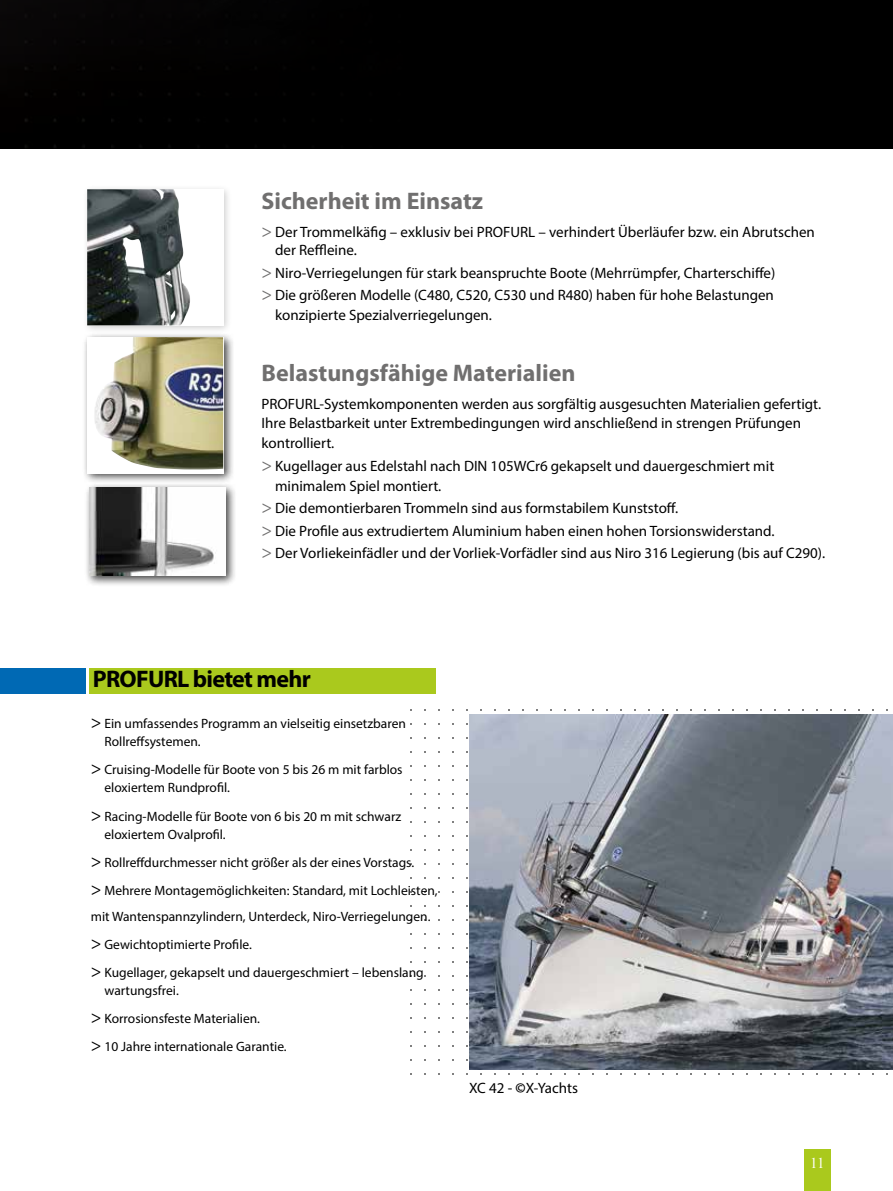
<style>
.page{position:relative;width:893px;height:1191px;background:#fff}
.page>*{position:absolute;margin:0;border:0;box-sizing:border-box;transform-origin:0 0}
.t1{font:700 24px "Myriad Pro";color:#706f6f}
.t2{font:700 24px "Myriad Pro";letter-spacing:-.03em;color:#000}
.t3{font:15px/22.5px "Myriad Pro";color:#000}
.t4{font:15px "Times New Roman";color:#fff}
.t5{font:13.5px/28px "Myriad Pro";color:#000}
.s1{font-size:18px;color:#706f6f}
.s2{font-size:18px}
.s3{font-weight:700}
</style>
<div class="page">
<div style="left:0;top:0;width:893px;height:149px;background:#000"></div>
<div style="left:804px;top:1149px;width:27px;height:42px;background:#aac91d"></div>
<div style="left:82px;top:184px;width:151px;height:151px;background:#000;opacity:.2"></div>
<div style="left:87px;top:189px;width:136px;height:136px;background:#fff"></div>
<img style="left:87px;top:189px;width:103px;height:136px">
<div style="left:82px;top:332px;width:152px;height:152px;background:#000;opacity:.75"></div>
<div style="left:87px;top:337px;width:136px;height:136px;background:#fff"></div>
<img style="left:94px;top:337px;width:129px;height:133px">
<div style="left:84px;top:482px;width:152px;height:105px;background:#000;opacity:.75"></div>
<img style="left:89px;top:487px;width:136px;height:88px">
<div style="left:0;top:668px;width:85px;height:25px;background:#0069b4"></div>
<div style="left:89px;top:668px;width:347px;height:25px;background:#aac91d"></div>
<img style="left:469px;top:715px;width:424px;height:354px">
<h1 class="t1" style="left:261px;top:186px;width:223px">Sicherheit im Einsatz</h1>
<p class="t3" style="left:275px;top:223px;width:541px;line-height:18px;text-indent:-14px"><span class="s1">&gt;</span> Der Trommelkäfig – exklusiv bei PROFURL – verhindert Überläufer bzw. ein Abrutschen der Reffleine.</p>
<p class="t3" style="left:261px;top:261px;width:515px"><span class="s1">&gt;</span> Niro-Verriegelungen für stark beanspruchte Boote (Mehrrümpfer, Charterschiffe) <span class="s1">&gt;</span> Die größeren Modelle (C480, C520, C530 und R480) haben für hohe Belastungen</p>
<p class="t3" style="left:275px;top:303px;width:218px">konzipierte Spezialverriegelungen.</p>
<h1 class="t1" style="left:261px;top:357px;width:315px">Belastungsfähige Materialien</h1>
<p class="t3" style="left:261px;top:393px;width:561px;line-height:19.5px">PROFURL-Systemkomponenten werden aus sorgfältig ausgesuchten Materialien gefertigt.<br>Ihre Belastbarkeit unter Extrembedingungen wird anschließend in strengen Prüfungen kontrolliert.</p>
<p class="t3" style="left:275px;top:456px;width:501px;line-height:19.5px;text-indent:-14px"><span class="s1">&gt;</span> Kugellager aus Edelstahl nach DIN 105WCr6 gekapselt und dauergeschmiert mit minimalem Spiel montiert.</p>
<p class="t3" style="left:261px;top:497px;width:565px"><span class="s1">&gt;</span> Die demontierbaren Trommeln sind aus formstabilem Kunststoff.<br><span class="s1">&gt;</span> Die Profile aus extrudiertem Aluminium haben einen hohen Torsionswiderstand.<br><span class="s1">&gt;</span> Der Vorliekeinfädler und der Vorliek-Vorfädler sind aus Niro 316 Legierung (bis auf C290).</p>
<h1 class="t2" style="left:93px;top:663px;width:219px">PROFURL bietet mehr</h1>
<p class="t5" style="left:104px;top:714px;width:303px;line-height:18px;text-indent:-14px"><span class="s2">&gt;</span> Ein umfassendes Programm an vielseitig einsetzbaren<br>Rollreffsystemen.</p>
<p class="t5" style="left:104px;top:760px;width:300px;line-height:18px;text-indent:-14px"><span class="s2">&gt;</span> Cruising-Modelle für Boote von 5 bis 26 m mit farblos eloxiertem Rundprofil.</p>
<p class="t5" style="left:104px;top:806px;width:298px;line-height:18px;text-indent:-14px"><span class="s2">&gt;</span> Racing-Modelle für Boote von 6 bis 20 m mit schwarz eloxiertem Ovalprofil.</p>
<p class="t5" style="left:91px;top:847px;width:348px"><span class="s2">&gt;</span> Rollreffdurchmesser nicht größer als der eines Vorstags.<br><span class="s2">&gt;</span> Mehrere Montagemöglichkeiten: Standard, mit Lochleisten,</p>
<p class="t5" style="left:91px;top:902px;width:341px">mit Wantenspannzylindern, Unterdeck, Niro-Verriegelungen. <span class="s2">&gt;</span> Gewichtoptimierte Profile.<br><span class="s2">&gt;</span> Kugellager, gekapselt und dauergeschmiert – lebenslang</p>
<p class="t5" style="left:91px;top:976px;width:197px;text-indent:14px">wartungsfrei.<br><span class="s2">&gt;</span> Korrosionsfeste Materialien.<br><span class="s2">&gt;</span> 10 Jahre internationale Garantie.</p>
<p class="t3" style="left:469px;top:1076px;width:110px">XC 42 - <span class="s3">©</span>X-Yachts</p>
<p class="t4" style="left:810px;top:1154px;width:16px">11</p>
</div>
